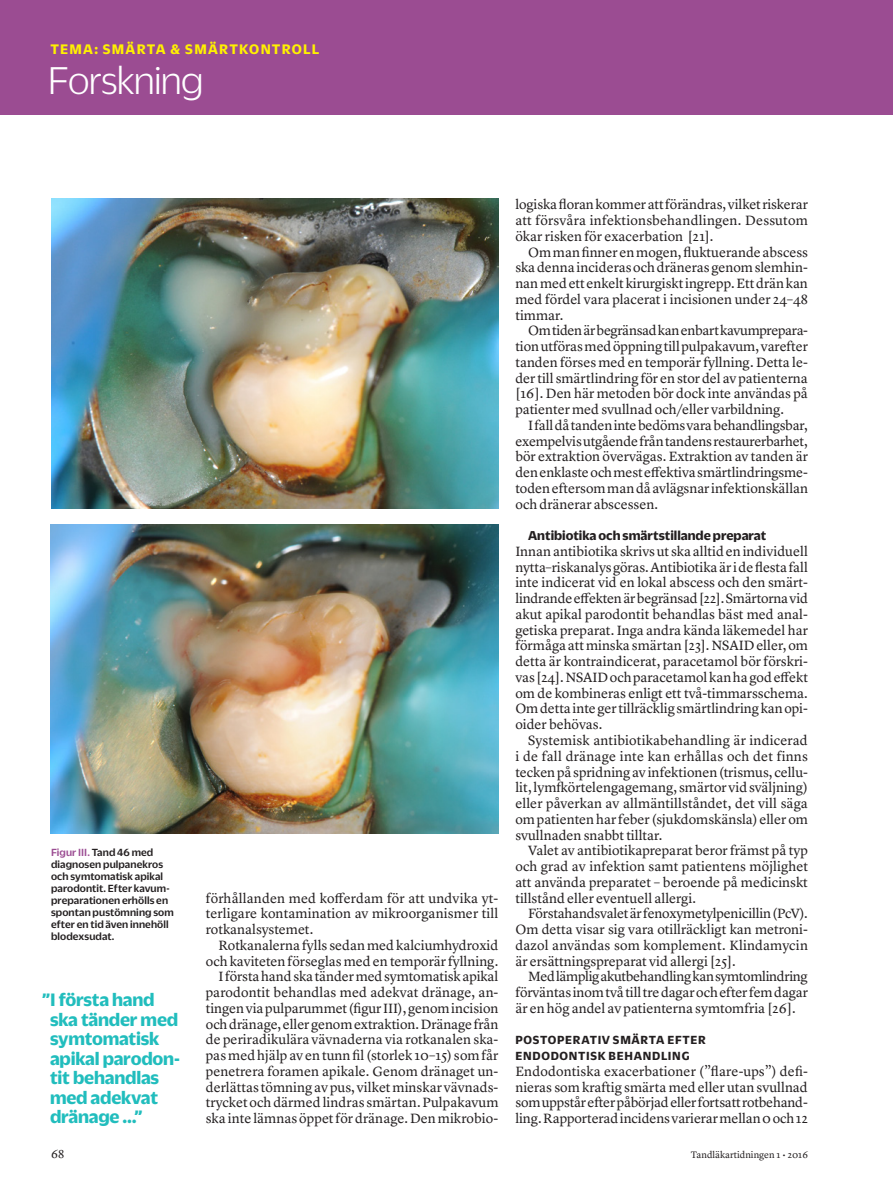
<style>
.page{position:relative;width:893px;height:1191px;background:#fff}
.page>*{position:absolute;margin:0;border:0;box-sizing:border-box;transform-origin:0 0}
.t1{font:300 42px "Duplicate Sans";letter-spacing:-.02em;color:#fff}
.Citat_litet_Duplicat{font:700 19.5px/19.5px "Duplicate Sans";letter-spacing:-.01em;color:#21bdbd}
.t2{font:700 15px "Duplicate Sans";letter-spacing:.08em;color:#fff101}
.Bröd_utesluten_indra{font:13.95px/15.8px "Lyon Text";color:#231f20;text-align:justify}
.Bröd_utesluten{font:13.95px/15.8px "Lyon Text";letter-spacing:-.005em;color:#231f20;text-align:justify}
.Bröd_utesluten_indra-2{font:700 13.95px "Duplicate Sans";color:#231f20}
.Bröd_utesluten-2{font:700 12.75px "Duplicate Sans";letter-spacing:.055em;color:#231f20}
.t3{font:12px "Lyon Text";color:#231f20}
.Bildtext_utan_punkt{font:500 11.25px/12px "Duplicate Sans";letter-spacing:.01em;color:#231f20}
.t4{font:9.75px "Lyon Text";color:#231f20}
.s1{color:#9b4c92}
</style>
<div class="page">
<img style="left:51px;top:199px;width:447px;height:309px">
<img style="left:51px;top:524px;width:447px;height:309px">
<div style="left:0;top:0;width:893px;height:115px;background:#9b4c92"></div>
<p class="t2" style="left:50px;top:39px;width:271px">TEMA: SMÄRTA &amp; SMÄRTKONTROLL</p>
<p class="t1" style="left:48px;top:55px;width:157px">Forskning</p>
<p class="Bildtext_utan_punkt" style="left:51px;top:845px;width:124px"><span class="s1">Figur III.</span> Tand 46 med diagnosen pulpanekros och symtomatisk apikal parodontit. Efter kavum&shy;preparationen erhölls en spontan pustömning som efter en tid även innehöll blodexsudat.</p>
<p class="Citat_litet_Duplicat" style="left:50px;top:988px;width:131px;text-indent:-8px">”I första hand ska tänder med symtomatisk apikal parodon&shy;tit behandlas med adekvat dränage …”</p>
<p class="Bröd_utesluten_indra" style="left:206px;top:889px;width:294px">förhållanden med kofferdam för att undvika yt&shy;terligare kontamination av mikroorganismer till rotkanalsystemet.</p>
<p class="Bröd_utesluten_indra" style="left:206px;top:936px;width:294px;text-align:right">Rotkanalerna fylls sedan med kalciumhydroxid och kaviteten förseglas med en temporär fyllning.</p>
<p class="Bröd_utesluten_indra" style="left:206px;top:967px;width:294px;text-indent:13px">I första hand ska tänder med symtomatisk apikal parodontit behandlas med adekvat dränage, an&shy;tingen via pulparummet (figur III), genom incision och dränage, eller genom extraktion. Dränage från de periradikulära vävnaderna via rotkanalen ska&shy;pas med hjälp av en tunn fil (storlek 10–15) som får penetrera foramen apikale. Genom dränaget un&shy;derlättas tömning av pus, vilket minskar vävnads&shy;trycket och därmed lindras smärtan. Pulpakavum ska inte lämnas öppet för dränage. Den mikrobio-</p>
<p class="Bröd_utesluten_indra" style="left:515px;top:196px;width:294px">logiska floran kommer att förändras, vilket riskerar att försvåra infektionsbehandlingen. Dessutom ökar risken för exacerbation [21].</p>
<p class="Bröd_utesluten_indra" style="left:515px;top:243px;width:294px;text-indent:13px">Om man finner en mogen, fluktuerande abscess ska denna incideras och dräneras genom slemhin&shy;nan med ett enkelt kirurgiskt ingrepp. Ett drän kan med fördel vara placerat i incisionen under 24–48 timmar.</p>
<p class="Bröd_utesluten_indra" style="left:515px;top:322px;width:294px;text-indent:13px">Om tiden är begränsad kan enbart kavumprepara&shy;tion utföras med öppning till pulpakavum, varefter tanden förses med en temporär fyllning. Detta le&shy;der till smärtlindring för en stor del av patienterna [16]. Den här metoden bör dock inte användas på patienter med svullnad och/eller varbildning.</p>
<p class="Bröd_utesluten_indra" style="left:515px;top:416px;width:294px;text-indent:13px">I fall då tanden inte bedöms vara behandlingsbar, exempelvis utgående från tandens restaurerbarhet, bör extraktion övervägas. Extraktion av tanden är den enklaste och mest effektiva smärtlindringsme&shy;toden eftersom man då avlägsnar infektionskällan och dränerar abscessen.</p>
<p class="Bröd_utesluten_indra-2" style="left:528px;top:526px;width:240px">Antibiotika och smärtstillande preparat</p>
<p class="Bröd_utesluten" style="left:515px;top:542px;width:294px">Innan antibiotika skrivs ut ska alltid en individuell nytta–riskanalys göras. Antibiotika är i de flesta fall inte indicerat vid en lokal abscess och den smärt&shy;lindrande effekten är begränsad [22]. Smärtorna vid akut apikal parodontit behandlas bäst med anal&shy;getiska preparat. Inga andra kända läkemedel har förmåga att minska smärtan [23]. NSAID eller, om detta är kontraindicerat, paracetamol bör förskri&shy;vas [24]. NSAID och paracetamol kan ha god effekt om de kombineras enligt ett två-timmarsschema.<br>Om detta inte ger tillräcklig smärtlindring kan opi&shy;oider behövas.</p>
<p class="Bröd_utesluten_indra" style="left:515px;top:731px;width:294px;text-indent:13px">Systemisk antibiotikabehandling är indicerad i de fall dränage inte kan erhållas och det finns tecken på spridning av infektionen (trismus, cellu&shy;lit, lymfkörtelengagemang, smärtor vid sväljning) eller påverkan av allmäntillståndet, det vill säga om patienten har feber (sjukdomskänsla) eller om svullnaden snabbt tilltar.</p>
<p class="Bröd_utesluten_indra" style="left:515px;top:841px;width:294px;text-indent:13px">Valet av antibiotikapreparat beror främst på typ och grad av infektion samt patientens möjlighet att använda preparatet – beroende på medicinskt tillstånd eller eventuell allergi.</p>
<p class="Bröd_utesluten_indra" style="left:515px;top:904px;width:294px;text-indent:13px">Förstahandsvalet är fenoxymetylpenicillin (PcV).<br>Om detta visar sig vara otillräckligt kan metroni&shy;dazol användas som komplement. Klindamycin är ersättningspreparat vid allergi [25].</p>
<p class="Bröd_utesluten_indra" style="left:515px;top:967px;width:294px;text-indent:13px">Med lämplig akutbehandling kan symtomlindring förväntas inom två till tre dagar och efter fem dagar är en hög andel av patienterna symtomfria [26].</p>
<p class="Bröd_utesluten-2" style="left:515px;top:1031px;width:192px">POSTOPERATIV SMÄRTA EFTER</p>
<p class="Bröd_utesluten-2" style="left:515px;top:1047px;width:176px">ENDODONTISK BEHANDLING</p>
<p class="Bröd_utesluten" style="left:515px;top:1062px;width:294px">Endodontiska exacerbationer (”flare-ups”) defi&shy;nieras som kraftig smärta med eller utan svullnad som uppstår efter påbörjad eller fortsatt rotbehand&shy;ling. Rapporterad incidens varierar mellan 0 och 12</p>
<p class="t3" style="left:51px;top:1144px;width:15px">68</p>
<p class="t4" style="left:691px;top:1147px;width:119px">Tandläkartidningen 1 • 2016</p>
</div>
